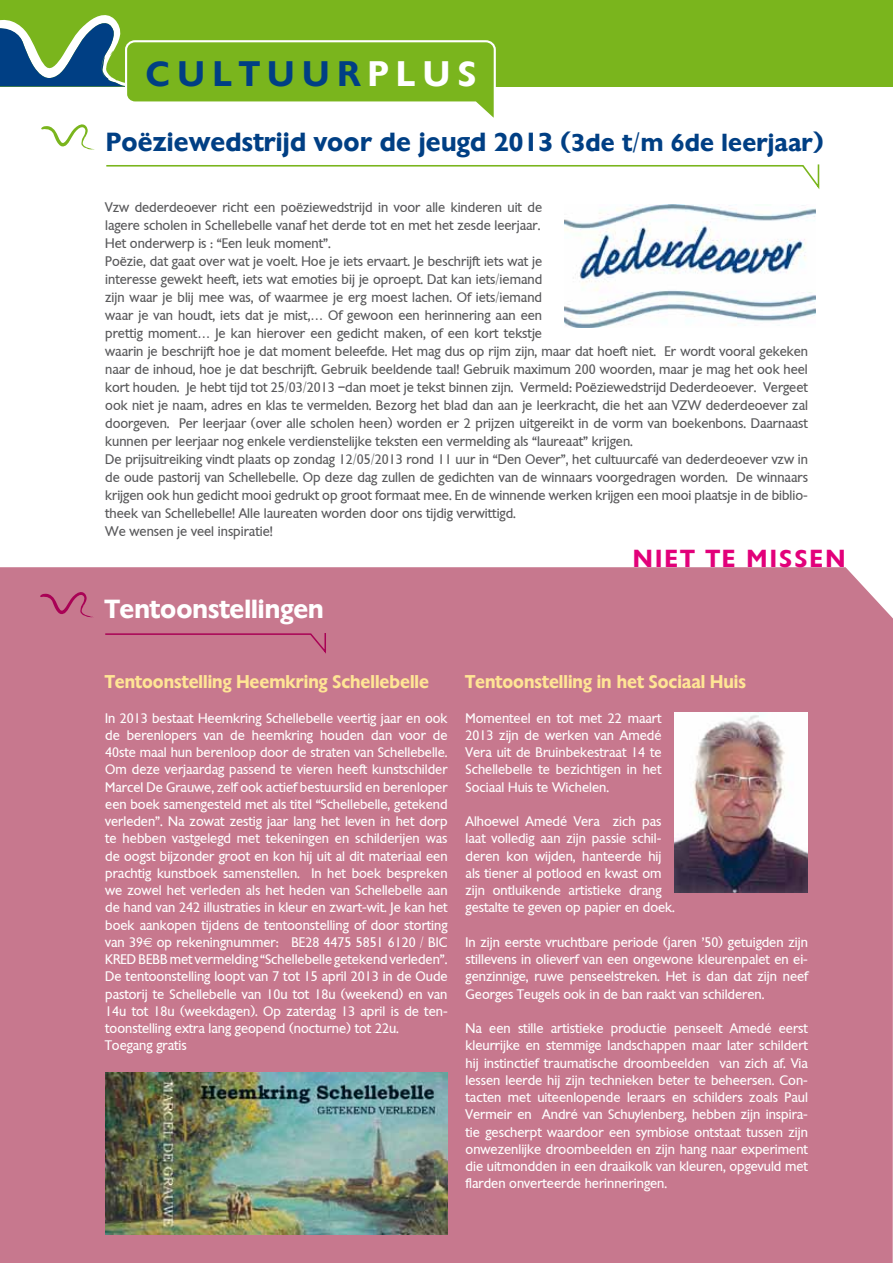
<style>
.page{position:relative;width:893px;height:1263px;background:#fff}
.page>*{position:absolute;margin:0;border:0;box-sizing:border-box;transform-origin:0 0}
.t1{font:600 34.5px "Chantilly";letter-spacing:.24em;color:#003f84}
.t2{font:600 25.5px "Chantilly";letter-spacing:.01em;color:#003f84}
.t3{font:600 25.5px "Chantilly";color:#fff}
.t4{font:600 24px "Chantilly";color:#e2007a}
.t5{font:600 18px "Chantilly";color:#ffe595;scale:.95 1}
.t6{font:13.5px/17.2px "Chantilly";color:#fff;text-align:justify;scale:.95 1}
.t7{font:13.5px/18px "Chantilly";color:#58585a;scale:.95 1}
.s1{color:#fff}
.s2{font-size:24px}
.s3{font-family:"Euro Sans Std"}
</style>
<div class="page">
<div style="left:0;top:567px;width:893px;height:696px;background:#c7788e"></div>
<svg style="left:106px;top:164px;width:714px;height:25px"></svg>
<div style="left:0;top:0;width:893px;height:86px;background:#7ab51d"></div>
<svg style="left:0;top:15px;width:497px;height:135px"></svg>
<svg style="left:38px;top:590px;width:56px;height:27px;background:#c26585"></svg>
<svg style="left:104px;top:631px;width:223px;height:25px;background:#c4708a"></svg>
<img style="left:674px;top:712px;width:134px;height:180px">
<img style="left:105px;top:1072px;width:343px;height:162px">
<img style="left:564px;top:205px;width:251px;height:122px">
<h1 class="t1" style="left:146px;top:51px;width:332px">CULTUUR<span class="s1">PLUS</span></h1>
<h2 class="t2" style="left:106px;top:125px;width:719px">Poëziewedstrijd voor de jeugd 2013 <span class="s2">(3de t/m 6de leerjaar)</span></h2>
<p class="t7" style="left:105px;top:198px;width:741px">Vzw dederdeoever richt een poëziewedstrijd in voor alle kinderen uit de<br>lagere scholen in Schellebelle vanaf het derde tot en met het zesde leerjaar.<br>Het onderwerp is : “Een leuk moment”.<br>Poëzie, dat gaat over wat je voelt. Hoe je iets ervaart. Je beschrijft iets wat je<br>interesse gewekt heeft, iets wat emoties bij je oproept. Dat kan iets/iemand<br>zijn waar je blij mee was, of waarmee je erg moest lachen. Of iets/iemand<br>waar je van houdt, iets dat je mist,… Of gewoon een herinnering aan een<br>prettig moment… Je kan hierover een gedicht maken, of een kort tekstje<br>waarin je beschrijft hoe je dat moment beleefde. Het mag dus op rijm zijn, maar dat hoeft niet. Er wordt vooral gekeken naar de inhoud, hoe je dat beschrijft. Gebruik beeldende taal! Gebruik maximum 200 woorden, maar je mag het ook heel kort houden. Je hebt tijd tot 25/03/2013 –dan moet je tekst binnen zijn. Vermeld: Poëziewedstrijd Dederdeoever. Vergeet ook niet je naam, adres en klas te vermelden. Bezorg het blad dan aan je leerkracht, die het aan VZW dederdeoever zal doorgeven. Per leerjaar (over alle scholen heen) worden er 2 prijzen uitgereikt in de vorm van boekenbons. Daarnaast kunnen per leerjaar nog enkele verdienstelijke teksten een vermelding als “laureaat” krijgen.<br>De prijsuitreiking vindt plaats op zondag 12/05/2013 rond 11 uur in “Den Oever”, het cultuurcafé van dederdeoever vzw in de oude pastorij van Schellebelle. Op deze dag zullen de gedichten van de winnaars voorgedragen worden. De winnaars krijgen ook hun gedicht mooi gedrukt op groot formaat mee. En de winnende werken krijgen een mooi plaatsje in de biblio&shy;theek van Schellebelle! Alle laureaten worden door ons tijdig verwittigd.<br>We wensen je veel inspiratie!</p>
<h2 class="t3" style="left:105px;top:592px;width:220px">Tentoonstellingen</h2>
<h3 class="t4" style="left:633px;top:543px;width:17px">niet</h3>
<h3 class="t4" style="left:706px;top:543px;width:80px">te missen</h3>
<h3 class="t5" style="left:105px;top:670px;width:342px">Tentoonstelling Heemkring Schellebelle</h3>
<p class="t6" style="left:105px;top:709px;width:362px;text-align:left">In 2013 bestaat Heemkring Schellebelle veertig jaar en ook de berenlopers van de heemkring houden dan voor de 40ste maal hun berenloop door de straten van Schellebelle.<br>Om deze verjaardag passend te vieren heeft kunstschilder Marcel De Grauwe, zelf ook actief bestuurslid en berenloper een boek samengesteld met als titel “Schellebelle, getekend verleden”. Na zowat zestig jaar lang het leven in het dorp te hebben vastgelegd met tekeningen en schilderijen was de oogst bijzonder groot en kon hij uit al dit materiaal een prachtig kunstboek samenstellen. In het boek bespreken we zowel het verleden als het heden van Schellebelle aan de hand van 242 illustraties in kleur en zwart-wit. Je kan het boek aankopen tijdens de tentoonstelling of door storting van 39<span class="s3">€</span> op rekeningnummer: BE28 4475 5851 6120 / BIC KRED BEBB met vermelding “Schellebelle getekend verleden”.<br>De tentoonstelling loopt van 7 tot 15 april 2013 in de Oude pastorij te Schellebelle van 10u tot 18u (weekend) en van 14u tot 18u (weekdagen). Op zaterdag 13 april is de ten&shy;toonstelling extra lang geopend (nocturne) tot 22u.<br>Toegang gratis</p>
<h3 class="t5" style="left:466px;top:670px;width:297px">Tentoonstelling in het Sociaal Huis</h3>
<p class="t6" style="left:466px;top:709px;width:208px">Momenteel en tot met 22 maart 2013 zijn de werken van Amedé Vera uit de Bruinbekestraat 14 te Schellebelle te bezichtigen in het Sociaal Huis te Wichelen.</p>
<p class="t6" style="left:466px;top:812px;width:222px;text-align:left">Alhoewel Amedé Vera zich pas laat volledig aan zijn passie schil&shy;deren kon wijden, hanteerde hij als tiener al potlood en kwast om zijn ontluikende artistieke drang gestalte te geven op papier en doek.</p>
<p class="t6" style="left:466px;top:933px;width:362px">In zijn eerste vruchtbare periode (jaren ’50) getuigden zijn stillevens in olieverf van een ongewone kleurenpalet en ei&shy;genzinnige, ruwe penseelstreken. Het is dan dat zijn neef Georges Teugels ook in de ban raakt van schilderen.</p>
<p class="t6" style="left:466px;top:1020px;width:362px">Na een stille artistieke productie penseelt Amedé eerst kleurrijke en stemmige landschappen maar later schildert hij instinctief traumatische droombeelden van zich af. Via lessen leerde hij zijn technieken beter te beheersen. Con&shy;tacten met uiteenlopende leraars en schilders zoals Paul Vermeir en André van Schuylenberg, hebben zijn inspira&shy;tie gescherpt waardoor een symbiose ontstaat tussen zijn onwezenlijke droombeelden en zijn hang naar experiment die uitmondden in een draaikolk van kleuren, opgevuld met flarden onverteerde herinneringen.</p>
</div>
